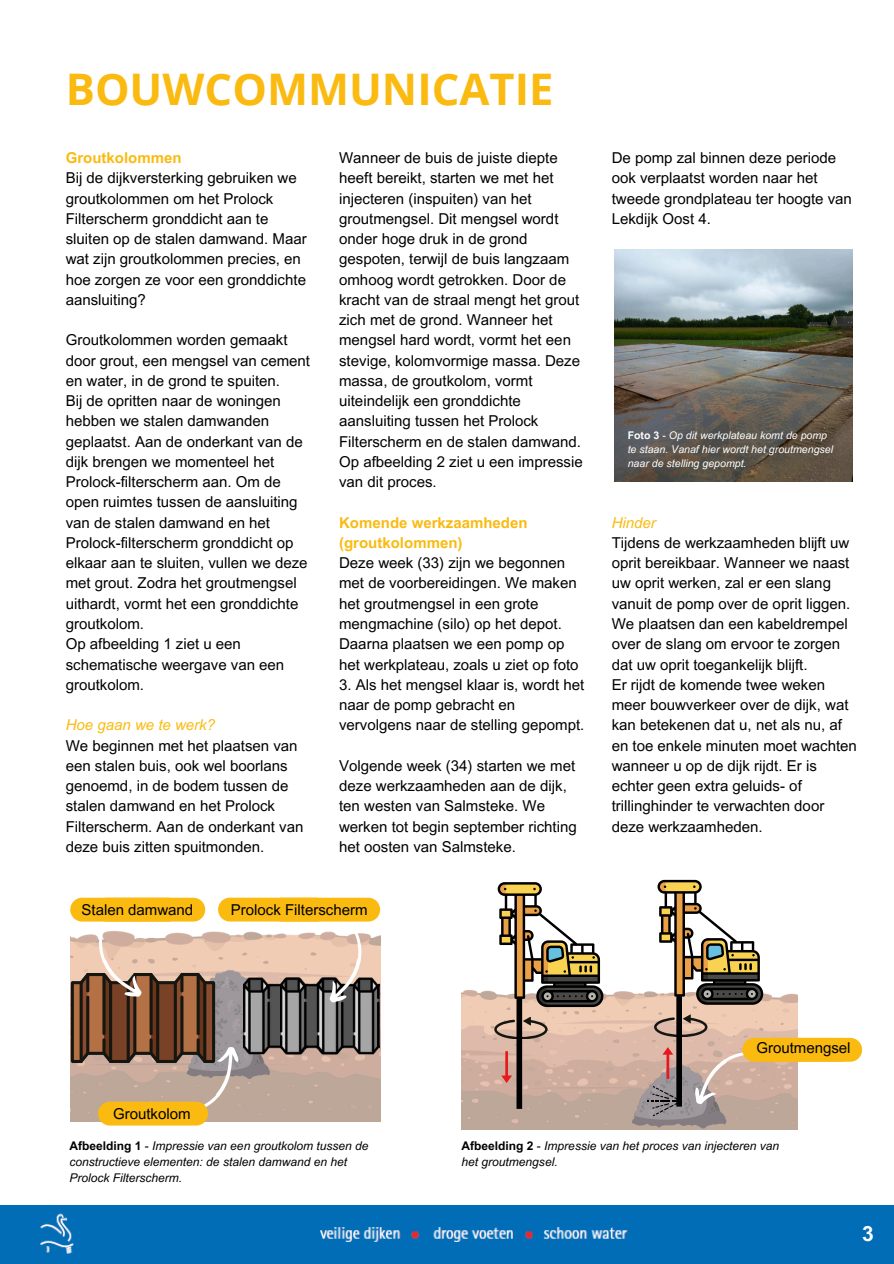
<style>
.page{position:relative;width:894px;height:1264px;background:#fff}
.page>*{position:absolute;margin:0;border:0;box-sizing:border-box;transform-origin:0 0}
.t1{font:700 43.5px "Open Sans";color:#faba10}
.t2{font:700 21px "Arial MT Pro";color:#fff}
.t3{font:15px/20.2px "Arial MT Pro";color:#000}
.t4{font:italic 12px/16px "Arial MT Pro";color:#000}
.t5{font:italic 10.65px/14.1px "Arial MT Pro";color:#fff}
.s1{font-weight:700;color:#faba10}
.s2{font-style:italic;color:#faba10}
.s3{font-weight:700;font-style:normal}
.s4{font-style:normal}
</style>
<div class="page">
<div style="left:0;top:1205px;width:893px;height:58px;background:#006db6"></div>
<svg style="left:70px;top:897px;width:310px;height:228px;background:#b69a79"></svg>
<img style="left:461px;top:990px;width:335px;height:139px">
<svg style="left:657px;top:879px;width:106px;height:125px"></svg>
<div style="left:676px;top:996px;width:5px;height:110px;background:#000"></div>
<svg style="left:497px;top:882px;width:106px;height:125px"></svg>
<svg style="left:494px;top:1017px;width:53px;height:21px"></svg>
<div style="left:516px;top:998px;width:6px;height:110px;background:#000"></div>
<svg style="left:501px;top:1051px;width:11px;height:32px"></svg>
<svg style="left:631px;top:1014px;width:230px;height:114px"></svg>
<img style="left:614px;top:249px;width:238px;height:232px">
<p class="t1" style="left:66px;top:59px;width:489px">BOUWCOMMUNICATIE</p>
<p class="t3" style="left:66px;top:149px;width:242px"><span class="s1">Groutkolommen<br></span>Bij de dijkversterking gebruiken we groutkolommen om het Prolock<br>Filterscherm gronddicht aan te sluiten op de stalen damwand. Maar wat zijn groutkolommen precies, en hoe zorgen ze voor een gronddichte aansluiting?</p>
<p class="t3" style="left:66px;top:332px;width:246px">Groutkolommen worden gemaakt door grout, een mengsel van cement en water, in de grond te spuiten.<br>Bij de opritten naar de woningen hebben we stalen damwanden geplaatst. Aan de onderkant van de dijk brengen we momenteel het<br>Prolock-filterscherm aan. Om de open ruimtes tussen de aansluiting van de stalen damwand en het<br>Prolock-filterscherm gronddicht op elkaar aan te sluiten, vullen we deze met grout. Zodra het groutmengsel uithardt, vormt het een gronddichte groutkolom.<br>Op afbeelding 1 ziet u een schematische weergave van een groutkolom.</p>
<p class="t3" style="left:66px;top:716px;width:239px"><span class="s2">Hoe gaan we te werk?<br></span>We beginnen met het plaatsen van een stalen buis, ook wel boorlans genoemd, in de bodem tussen de stalen damwand en het Prolock<br>Filterscherm. Aan de onderkant van deze buis zitten spuitmonden.</p>
<h2 class="t3" style="left:339px;top:149px;width:245px">Wanneer de buis de juiste diepte heeft bereikt, starten we met het injecteren (inspuiten) van het groutmengsel. Dit mengsel wordt onder hoge druk in de grond gespoten, terwijl de buis langzaam omhoog wordt getrokken. Door de kracht van de straal mengt het grout zich met de grond. Wanneer het mengsel hard wordt, vormt het een stevige, kolomvormige massa. Deze massa, de groutkolom, vormt uiteindelijk een gronddichte aansluiting tussen het Prolock<br>Filterscherm en de stalen damwand.<br>Op afbeelding 2 ziet u een impressie van dit proces.</h2>
<h2 class="t3" style="left:339px;top:514px;width:241px"><span class="s1">Komende werkzaamheden (groutkolommen)<br></span>Deze week (33) zijn we begonnen met de voorbereidingen. We maken het groutmengsel in een grote mengmachine (silo) op het depot.<br>Daarna plaatsen we een pomp op het werkplateau, zoals u ziet op foto</h2>
<h2 class="t3" style="left:339px;top:676px;width:247px">3. Als het mengsel klaar is, wordt het naar de pomp gebracht en vervolgens naar de stelling gepompt.</h2>
<p class="t3" style="left:339px;top:757px;width:239px">Volgende week (34) starten we met deze werkzaamheden aan de dijk, ten westen van Salmsteke. We werken tot begin september richting het oosten van Salmsteke.</p>
<h2 class="t3" style="left:81px;top:901px;width:113px">Stalen damwand</h2>
<h2 class="t3" style="left:231px;top:901px;width:138px">Prolock Filterscherm</h2>
<h2 class="t3" style="left:611px;top:149px;width:242px">De pomp zal binnen deze periode ook verplaatst worden naar het tweede grondplateau ter hoogte van<br>Lekdijk Oost 4.</h2>
<h2 class="t5" style="left:627px;top:429px;width:207px"><span class="s3">Foto 3</span> <span class="s4">-</span> Op dit werkplateau komt de pomp te staan. Vanaf hier wordt het groutmengsel naar de stelling gepompt.</h2>
<p class="t3" style="left:611px;top:514px;width:247px"><span class="s2">Hinder<br></span>Tijdens de werkzaamheden blijft uw oprit bereikbaar. Wanneer we naast uw oprit werken, zal er een slang vanuit de pomp over de oprit liggen.<br>We plaatsen dan een kabeldrempel over de slang om ervoor te zorgen dat uw oprit toegankelijk blijft.<br>Er rijdt de komende twee weken meer bouwverkeer over de dijk, wat kan betekenen dat u, net als nu, af en toe enkele minuten moet wachten wanneer u op de dijk rijdt. Er is echter geen extra geluids- of trillinghinder te verwachten door deze werkzaamheden.</p>
<h2 class="t3" style="left:113px;top:1105px;width:79px">Groutkolom</h2>
<p class="t3" style="left:756px;top:1039px;width:96px">Groutmengsel</p>
<p class="t4" style="left:69px;top:1138px;width:300px"><span class="s3">Afbeelding 1</span> <span class="s4">-</span> Impressie van een groutkolom tussen de constructieve elementen: de stalen damwand en het<br>Prolock Filterscherm.</p>
<p class="t4" style="left:461px;top:1138px;width:319px"><span class="s3">Afbeelding 2</span> <span class="s4">-</span> Impressie van het proces van injecteren van het groutmengsel.</p>
<p class="t2" style="left:861px;top:1225px;width:13px">3</p>
</div>
